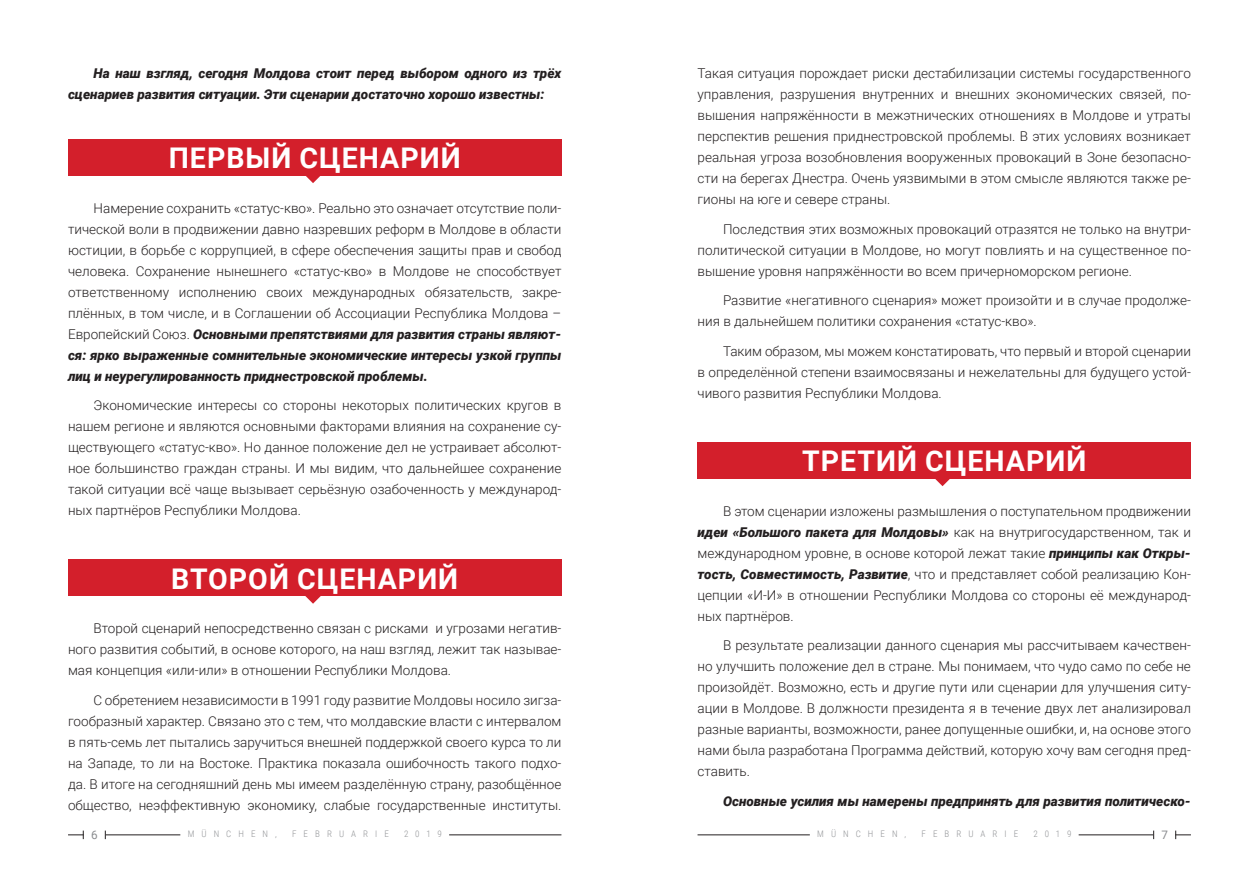
<style>
.page{position:relative;width:1259px;height:893px;background:#fff}
.page>*{position:absolute;margin:0;border:0;box-sizing:border-box;transform-origin:0 0}
.t1{font:700 28.5px "Roboto";letter-spacing:.035em;color:#fff}
.t2{font:300 13.5px/21px "Roboto";color:#231f20;text-align:justify}
.t3{font:italic 900 13.5px/21px "Roboto";color:#231f20}
.t4{font:11.7px "Roboto";color:#8a8c8f}
.t5{font:300 9px "Roboto Condensed";letter-spacing:.785em;color:#939598}
.s1{font-weight:900;font-style:italic}
</style>
<div class="page">
<hr style="left:697px;top:834px;width:113px;height:1px;background:#231f20">
<hr style="left:1078px;top:834px;width:75px;height:1px;background:#231f20">
<svg style="left:1175px;top:831px;width:16px;height:8px"></svg>
<hr style="left:449px;top:834px;width:112px;height:1px;background:#231f20">
<hr style="left:106px;top:834px;width:74px;height:1px;background:#231f20">
<svg style="left:68px;top:831px;width:16px;height:8px"></svg>
<div style="left:68px;top:139px;width:493px;height:37px;background:#d31f2b"></div>
<svg style="left:306px;top:176px;width:14px;height:7px"></svg>
<div style="left:68px;top:559px;width:493px;height:37px;background:#d31f2b"></div>
<svg style="left:305px;top:596px;width:16px;height:8px"></svg>
<div style="left:697px;top:442px;width:494px;height:37px;background:#d31f2b"></div>
<svg style="left:935px;top:479px;width:15px;height:7px"></svg>
<p class="t3" style="left:68px;top:62px;width:495px;text-indent:26px">На наш взгляд, сегодня Молдова стоит перед выбором одного из трёх сценариев развития ситуации. Эти сценарии достаточно хорошо известны:</p>
<p class="t1" style="left:169px;top:138px;width:293px">ПЕРВЫЙ СЦЕНАРИЙ</p>
<p class="t2" style="left:68px;top:197px;width:495px;text-indent:26px">Намерение сохранить «статус-кво». Реально это означает отсутствие поли&shy;тической воли в продвижении давно назревших реформ в Молдове в области юстиции, в борьбе с коррупцией, в сфере обеспечения защиты прав и свобод человека. Сохранение нынешнего «статус-кво» в Молдове не способствует ответственному исполнению своих международных обязательств, закре&shy;плённых, в том числе, и в Соглашении об Ассоциации Республика Молдова – Европейский Союз. <span class="s1">Основными препятствиями для развития страны являют&shy;ся: ярко выраженные сомнительные экономические интересы узкой группы лиц и неурегулированность приднестровской проблемы.</span></p>
<p class="t2" style="left:68px;top:394px;width:495px;text-indent:26px">Экономические интересы со стороны некоторых политических кругов в нашем регионе и являются основными факторами влияния на сохранение су&shy;ществующего «статус-кво». Но данное положение дел не устраивает абсолют&shy;ное большинство граждан страны. И мы видим, что дальнейшее сохранение такой ситуации всё чаще вызывает серьёзную озабоченность у международ&shy;ных партнёров Республики Молдова.</p>
<p class="t1" style="left:171px;top:558px;width:289px">ВТОРОЙ СЦЕНАРИЙ</p>
<p class="t2" style="left:68px;top:617px;width:495px;text-indent:26px">Второй сценарий непосредственно связан с рисками и угрозами негатив&shy;ного развития событий, в основе которого, на наш взгляд, лежит так называе&shy;мая концепция «или-или» в отношении Республики Молдова.</p>
<p class="t2" style="left:68px;top:689px;width:495px;text-indent:26px">С обретением независимости в 1991 году развитие Молдовы носило зигза&shy;гообразный характер. Связано это с тем, что молдавские власти с интервалом в пять-семь лет пытались заручиться внешней поддержкой своего курса то ли на Западе, то ли на Востоке. Практика показала ошибочность такого подхо&shy;да. В итоге на сегодняшний день мы имеем разделённую страну, разобщённое общество, неэффективную экономику, слабые государственные институты.</p>
<p class="t2" style="left:697px;top:62px;width:495px">Такая ситуация порождает риски дестабилизации системы государственного управления, разрушения внутренних и внешних экономических связей, по&shy;вышения напряжённости в межэтнических отношениях в Молдове и утраты перспектив решения приднестровской проблемы. В этих условиях возникает реальная угроза возобновления вооруженных провокаций в Зоне безопасно&shy;сти на берегах Днестра. Очень уязвимыми в этом смысле являются также ре&shy;гионы на юге и севере страны.</p>
<p class="t2" style="left:697px;top:218px;width:495px;text-indent:26px">Последствия этих возможных провокаций отразятся не только на внутри&shy;политической ситуации в Молдове, но могут повлиять и на существенное по&shy;вышение уровня напряжённости во всем причерноморском регионе.</p>
<p class="t2" style="left:697px;top:289px;width:495px;text-indent:26px">Развитие «негативного сценария» может произойти и в случае продолже&shy;ния в дальнейшем политики сохранения «статус-кво».</p>
<p class="t2" style="left:697px;top:340px;width:495px;text-indent:26px">Таким образом, мы можем констатировать, что первый и второй сценарии в определённой степени взаимосвязаны и нежелательны для будущего устой&shy;чивого развития Республики Молдова.</p>
<p class="t1" style="left:802px;top:441px;width:286px">ТРЕТИЙ СЦЕНАРИЙ</p>
<p class="t2" style="left:697px;top:500px;width:495px;text-indent:26px">В этом сценарии изложены размышления о поступательном продвижении <span class="s1">идеи «Большого пакета для Молдовы»</span> как на внутригосударственном, так и международном уровне, в основе которой лежат такие <span class="s1">принципы как Откры&shy;тость, Совместимость, Развитие</span>, что и представляет собой реализацию Кон&shy;цепции «И-И» в отношении Республики Молдова со стороны её международ&shy;ных партнёров.</p>
<p class="t2" style="left:697px;top:634px;width:495px;text-indent:26px">В результате реализации данного сценария мы рассчитываем качествен&shy;но улучшить положение дел в стране. Мы понимаем, что чудо само по себе не произойдёт. Возможно, есть и другие пути или сценарии для улучшения ситу&shy;ации в Молдове. В должности президента я в течение двух лет анализировал разные варианты, возможности, ранее допущенные ошибки, и, на основе этого нами была разработана Программа действий, которую хочу вам сегодня пред&shy;ставить.</p>
<p class="t3" style="left:723px;top:790px;width:469px">Основные усилия мы намерены предпринять для развития политическо-</p>
<p class="t4" style="left:91px;top:827px;width:8px">6</p>
<p class="t5" style="left:188px;top:827px;width:91px">MÜNCHEN,</p>
<p class="t5" style="left:292px;top:827px;width:98px">FEBRUARIE</p>
<p class="t5" style="left:404px;top:827px;width:39px">2019</p>
<p class="t5" style="left:817px;top:827px;width:91px">MÜNCHEN,</p>
<p class="t5" style="left:921px;top:827px;width:98px">FEBRUARIE</p>
<p class="t5" style="left:1033px;top:827px;width:39px">2019</p>
<p class="t4" style="left:1161px;top:827px;width:8px">7</p>
</div>
